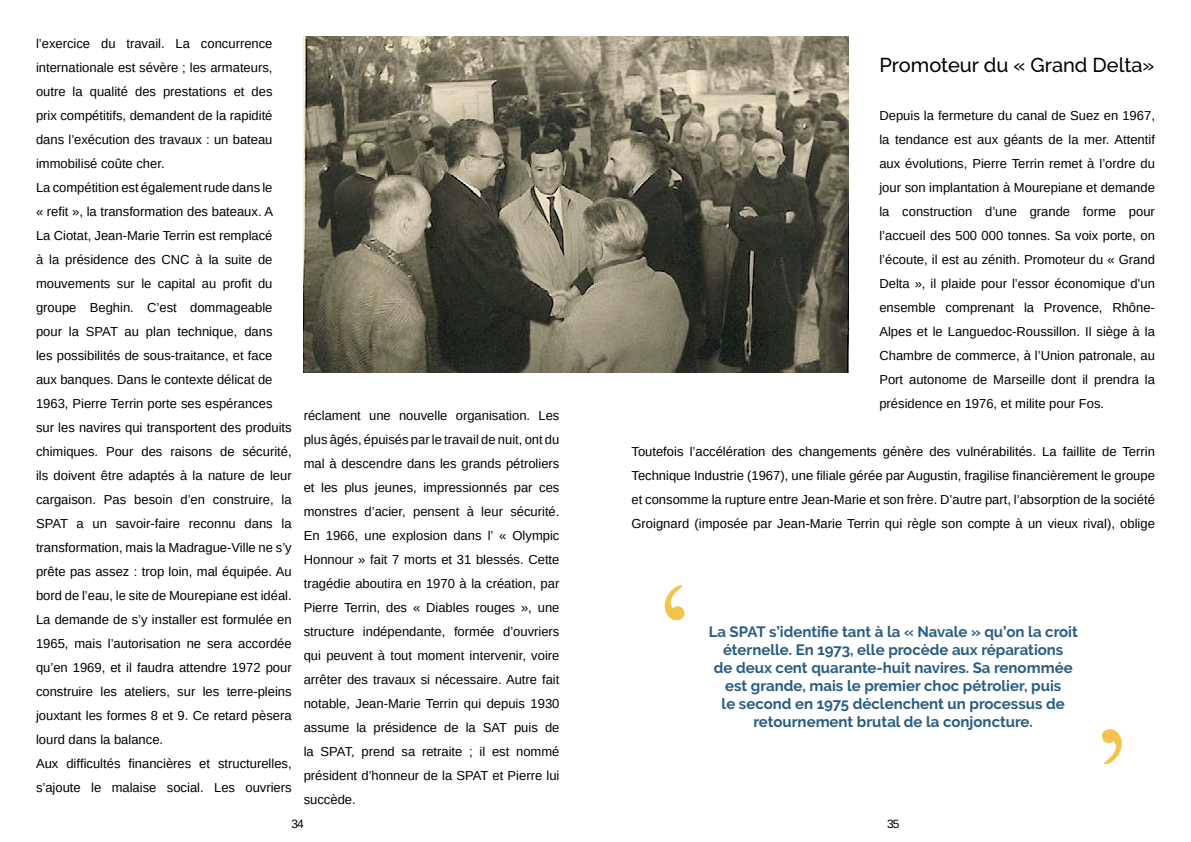
<style>
.page{position:relative;width:1191px;height:842px;background:#fff}
.page>*{position:absolute;margin:0;border:0;box-sizing:border-box;transform-origin:0 0}
.t1{font:500 20px "Raleway";color:#000}
.t2{font:700 15px/18px "Raleway";color:#285d83;text-align:center}
.t3{font:13px/24px "Arimo";color:#000;text-align:justify}
.t4{font:12px "Arimo";color:#000}
</style>
<div class="page">
<img style="left:304px;top:37px;width:544px;height:335px">
<p class="t3" style="left:36px;top:32px;width:257px;text-align:left">l’exercice du travail. La concurrence internationale est sévère ; les armateurs, outre la qualité des prestations et des prix compétitifs, demandent de la rapidité dans l’exécution des travaux : un bateau immobilisé coûte cher.<br>La compétition est également rude dans le<br>« refit », la transformation des bateaux. A<br>La Ciotat, Jean-Marie Terrin est remplacé<br>à la présidence des CNC à la suite de mouvements sur le capital au profit du groupe Beghin. C’est dommageable pour la SPAT au plan technique, dans les possibilités de sous-traitance, et face aux banques. Dans le contexte délicat de 1963, Pierre Terrin porte ses espérances sur les navires qui transportent des produits chimiques. Pour des raisons de sécurité, ils doivent être adaptés à la nature de leur cargaison. Pas besoin d’en construire, la SPAT a un savoir-faire reconnu dans la transformation, mais la Madrague-Ville ne s’y prête pas assez : trop loin, mal équipée. Au bord de l’eau, le site de Mourepiane est idéal.<br>La demande de s’y installer est formulée en 1965, mais l’autorisation ne sera accordée qu’en 1969, et il faudra attendre 1972 pour construire les ateliers, sur les terre-pleins jouxtant les formes 8 et 9. Ce retard pèsera lourd dans la balance.<br>Aux difficultés financières et structurelles, s’ajoute le malaise social. Les ouvriers</p>
<p class="t3" style="left:304px;top:404px;width:257px">réclament une nouvelle organisation. Les plus âgés, épuisés par le travail de nuit, ont du mal à descendre dans les grands pétroliers et les plus jeunes, impressionnés par ces monstres d’acier, pensent à leur sécurité.<br>En 1966, une explosion dans l’ « Olympic Honnour » fait 7 morts et 31 blessés. Cette tragédie aboutira en 1970 à la création, par Pierre Terrin, des « Diables rouges », une structure indépendante, formée d’ouvriers qui peuvent à tout moment intervenir, voire arrêter des travaux si nécessaire. Autre fait notable, Jean-Marie Terrin qui depuis 1930 assume la présidence de la SAT puis de la SPAT, prend sa retraite ; il est nommé président d’honneur de la SPAT et Pierre lui succède.</p>
<h1 class="t1" style="left:879px;top:53px;width:276px">Promoteur du « Grand Delta»</h1>
<p class="t3" style="left:879px;top:104px;width:277px">Depuis la fermeture du canal de Suez en 1967, la tendance est aux géants de la mer. Attentif aux évolutions, Pierre Terrin remet à l’ordre du jour son implantation à Mourepiane et demande la construction d’une grande forme pour l’accueil des 500 000 tonnes. Sa voix porte, on l’écoute, il est au zénith. Promoteur du « Grand Delta », il plaide pour l’essor économique d’un ensemble comprenant la Provence, Rhône-Alpes et le Languedoc-Roussillon. Il siège à la Chambre de commerce, à l’Union patronale, au Port autonome de Marseille dont il prendra la présidence en 1976, et milite pour Fos.</p>
<p class="t3" style="left:631px;top:440px;width:525px">Toutefois l’accélération des changements génère des vulnérabilités. La faillite de Terrin Technique Industrie (1967), une filiale gérée par Augustin, fragilise financièrement le groupe et consomme la rupture entre Jean-Marie et son frère. D’autre part, l’absorption de la société Groignard (imposée par Jean-Marie Terrin qui règle son compte à un vieux rival), oblige</p>
<p class="t2" style="left:708px;top:622px;width:371px">La SPAT s’identifie tant à la « Navale » qu’on la croit éternelle. En 1973, elle procède aux réparations<br>de deux cent quarante-huit navires. Sa renommée est grande, mais le premier choc pétrolier, puis<br>le second en 1975 déclenchent un processus de retournement brutal de la conjoncture.</p>
<p class="t4" style="left:291px;top:816px;width:14px">34</p>
<p class="t4" style="left:887px;top:816px;width:14px">35</p>
</div>
